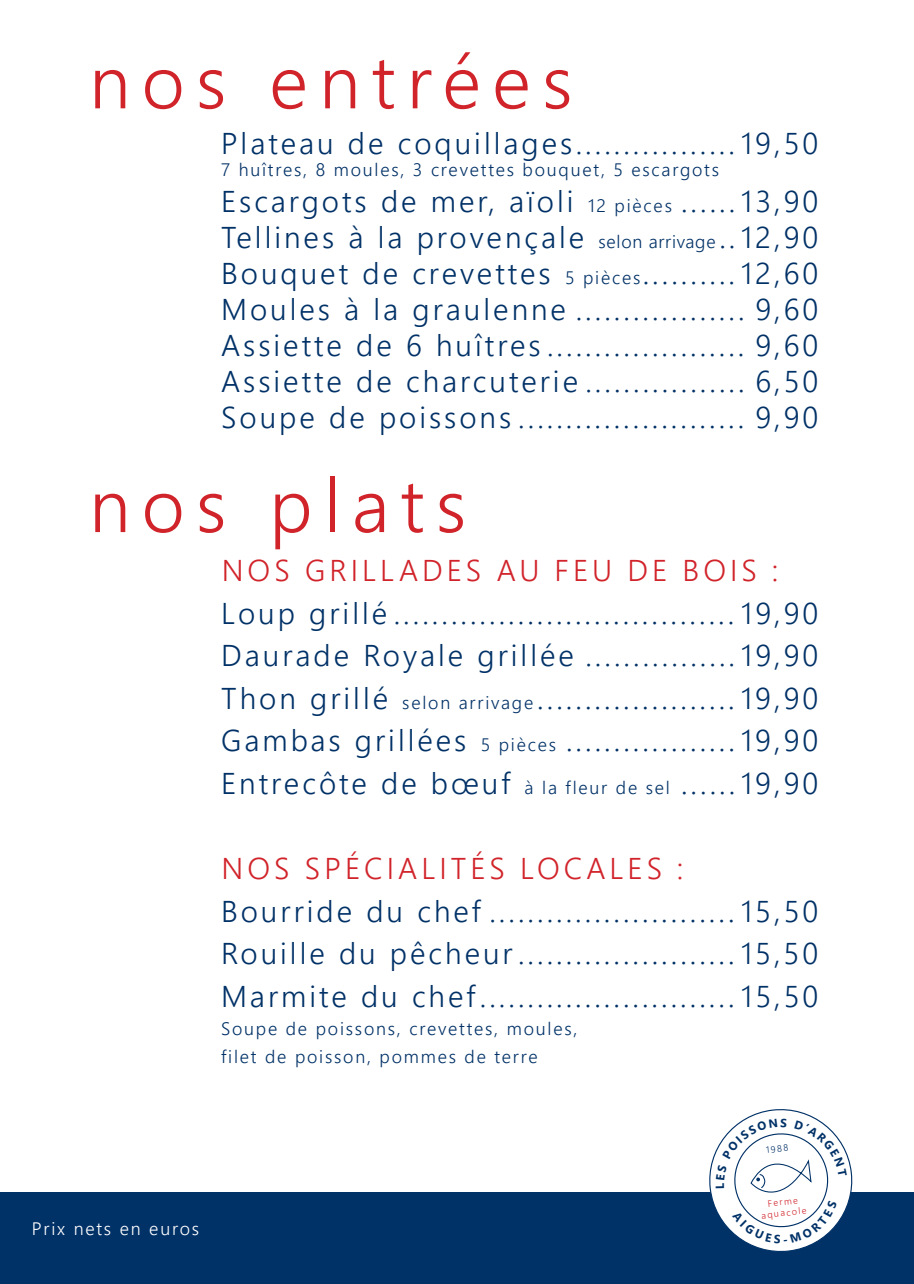
<style>
.page{position:relative;width:914px;height:1284px;background:#fff}
.page>*{position:absolute;margin:0;border:0;box-sizing:border-box;transform-origin:0 0}
.t1{font:300 75px "Segoe UI";letter-spacing:.15em;color:#d1232a}
.t2{font:300 30px/36px "Segoe UI";letter-spacing:.1em;color:#003167;text-align:justify}
.t3{font:300 30px "Segoe UI";letter-spacing:.135em;color:#d1232a}
.t4{font:300 18px/28px "Segoe UI";letter-spacing:.1em;color:#003167}
.t5{font:300 18px "Segoe UI";letter-spacing:.1em;color:#fff}
.t6{font:300 9.15px/11.1px "Segoe UI";color:#d1232a;text-align:center}
.t7{font:300 9.15px "Segoe UI";color:#003167}
.s1{font-size:18px}
</style>
<div class="page">
<div style="left:0;top:1193px;width:914px;height:91px;background:#003167"></div>
<svg style="left:705px;top:1109px;width:150px;height:142px"></svg>
<h1 class="t1" style="left:89px;top:11px;width:484px">nos entrées</h1>
<p class="t2" style="left:221px;top:123px;width:598px">Plateau de coquillages.................19,50</p>
<p class="t4" style="left:221px;top:154px;width:499px">7 huîtres, 8 moules, 3 crevettes bouquet, 5 escargots</p>
<p class="t2" style="left:221px;top:180px;width:599px">Escargots de mer, aïoli <span class="s1">12 pièces</span> ......13,90<br>Tellines à la provençale <span class="s1">selon arrivage</span>..12,90<br>Bouquet de crevettes <span class="s1">5 pièces</span>..........12,60<br>Moules à la graulenne .................. 9,60<br>Assiette de 6 huîtres ..................... 9,60<br>Assiette de charcuterie ................. 6,50<br>Soupe de poissons ........................ 9,90</p>
<h1 class="t1" style="left:89px;top:435px;width:378px">nos plats</h1>
<p class="t3" style="left:222px;top:542px;width:558px">NOS GRILLADES AU FEU DE BOIS :</p>
<p class="t2" style="left:221px;top:589px;width:599px;line-height:42.5px">Loup grillé .................................... 19,90<br>Daurade Royale grillée ................19,90<br>Thon grillé <span class="s1">selon arrivage</span> .....................19,90<br>Gambas grillées <span class="s1">5 pièces</span> ..................19,90<br>Entrecôte de bœuf <span class="s1">à la fleur de sel</span> ......19,90</p>
<p class="t3" style="left:221px;top:840px;width:463px">NOS SPÉCIALITÉS LOCALES :</p>
<p class="t2" style="left:221px;top:887px;width:598px;line-height:42.5px">Bourride du chef .......................... 15,50<br>Rouille du pêcheur....................... 15,50<br>Marmite du chef........................... 15,50</p>
<p class="t4" style="left:221px;top:1013px;width:358px">Soupe de poissons, crevettes, moules, filet de poisson, pommes de terre</p>
<p class="t7" style="left:765px;top:1142px;width:24px;rotate:-7deg">1988</p>
<p class="t5" style="left:32px;top:1212px;width:169px">Prix nets en euros</p>
<p class="t6" style="left:759px;top:1198px;width:47px;rotate:-7deg">Ferme aquacole</p>
</div>
